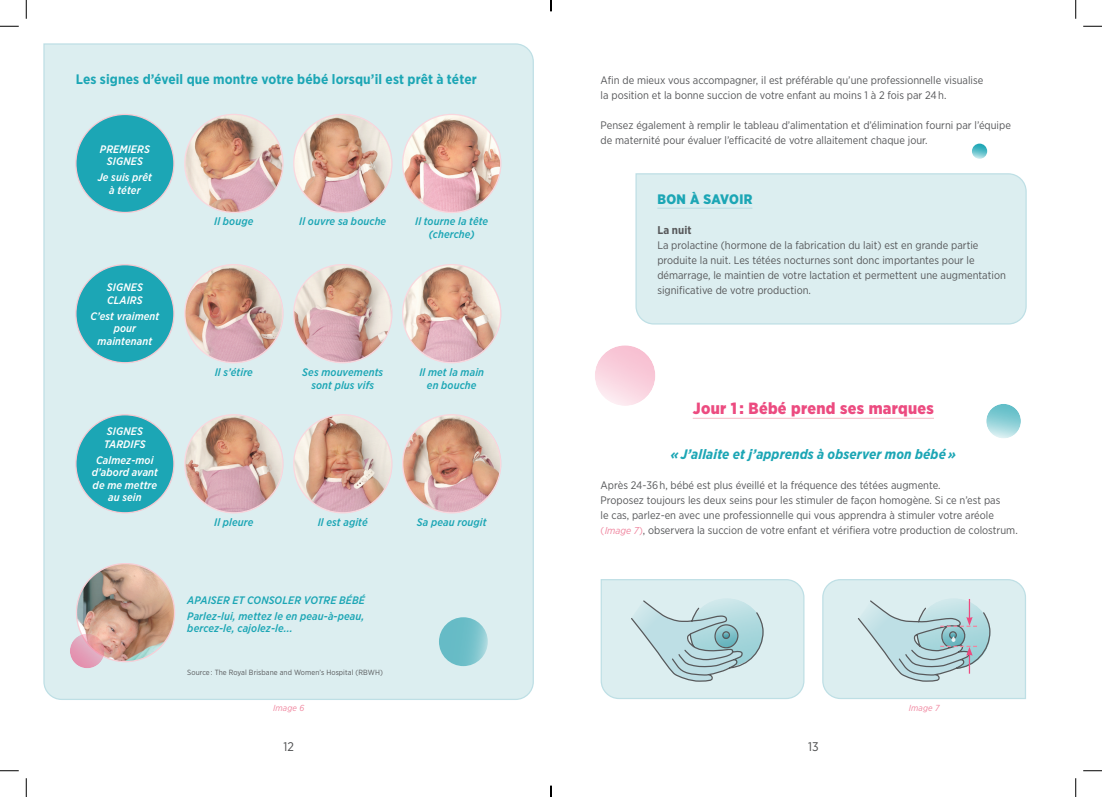
<style>
.page{position:relative;width:1102px;height:797px;background:#fff}
.page>*{position:absolute;margin:0;border:0;box-sizing:border-box;transform-origin:0 0}
.Text{font:900 16.25px "Gotham Narrow";letter-spacing:.02em;color:#ec4b80}
.Text-2{font:700 13.75px "Gotham Narrow";letter-spacing:.01em;color:#1ca6b5}
.t1{font:italic 700 13.75px "Gotham Narrow";letter-spacing:.01em;color:#1ca6b5}
.Text-3{font:900 13.75px "Gotham Narrow";letter-spacing:.03em;color:#1ca6b5}
.t2{font:12.5px "Gotham Narrow";color:#4b4c4d}
.Text-4{font:700 11.25px "Gotham Narrow";letter-spacing:.01em;color:#57585a}
.Text-5{font:10.88px/15px "Gotham Narrow";color:#57585a}
.Text-6{font:italic 500 10.88px/12.5px "Gotham Narrow";letter-spacing:.01em;color:#1ca6b5;text-align:center}
.Text-7{font:italic 500 10.88px/12.5px "Gotham Narrow";letter-spacing:.01em;color:#fff;text-align:center}
.Text-8{font:italic 8.75px "Gotham Narrow";letter-spacing:.02em;color:#f0869f}
.Text-9{font:7.5px "Gotham Narrow";letter-spacing:.01em;color:#57585a}
.s1{font-size:10px;color:#f0869f}
.s2{font-style:italic;font-size:10px;color:#f0869f}
</style>
<div class="page">
<div style="left:43px;top:43px;width:491px;height:657px;background:#dceef0"></div>
<div style="left:635px;top:173px;width:392px;height:152px;background:#dceef0"></div>
<hr style="left:657px;top:208px;width:95px;height:1px;background:#bedfe5">
<hr style="left:692px;top:418px;width:241px;height:1px;background:#f7c8d1">
<div style="left:76px;top:114px;width:98px;height:98px;background:#1ca6b5;border-radius:50%"></div>
<div style="left:76px;top:265px;width:98px;height:98px;background:#1ca6b5;border-radius:50%"></div>
<div style="left:76px;top:415px;width:98px;height:98px;background:#1ca6b5;border-radius:50%"></div>
<svg style="left:439px;top:617px;width:49px;height:49px;background:#73c0ca"></svg>
<div style="left:594px;top:344px;width:62px;height:63px;background:#f4b1b0;opacity:.1"></div>
<div style="left:985px;top:403px;width:37px;height:37px;background:#f4b1b0;opacity:.1"></div>
<svg style="left:971px;top:144px;width:16px;height:15px"></svg>
<svg style="left:600px;top:579px;width:205px;height:120px;background:#cce3e6"></svg>
<svg style="left:822px;top:579px;width:204px;height:120px;background:#cde3e6"></svg>
<img style="left:184px;top:264px;width:99px;height:99px;border-radius:50%">
<svg style="left:293px;top:264px;width:99px;height:99px;background:#d5b1aa"></svg>
<svg style="left:402px;top:264px;width:99px;height:99px;background:#ddb6ac"></svg>
<svg style="left:184px;top:414px;width:99px;height:99px;background:#d4aca2"></svg>
<img style="left:293px;top:414px;width:99px;height:99px;border-radius:50%">
<img style="left:402px;top:414px;width:99px;height:99px;border-radius:50%">
<img style="left:184px;top:114px;width:99px;height:99px;border-radius:50%">
<img style="left:293px;top:114px;width:99px;height:99px;border-radius:50%">
<img style="left:402px;top:114px;width:99px;height:99px;border-radius:50%">
<img style="left:76px;top:563px;width:99px;height:99px;border-radius:50%">
<div style="left:69px;top:633px;width:37px;height:36px;background:#f4b1b0;opacity:.1"></div>
<svg style="left:0;top:25px;width:19px;height:2px"></svg>
<svg style="left:1083px;top:25px;width:18px;height:2px"></svg>
<svg style="left:0;top:770px;width:19px;height:1px"></svg>
<svg style="left:1083px;top:770px;width:18px;height:1px"></svg>
<svg style="left:25px;top:0;width:2px;height:19px"></svg>
<svg style="left:25px;top:778px;width:2px;height:19px"></svg>
<svg style="left:1075px;top:0;width:1px;height:19px"></svg>
<svg style="left:1075px;top:778px;width:1px;height:19px"></svg>
<svg style="left:550px;top:785px;width:1px;height:12px"></svg>
<p class="Text-2" style="left:76px;top:70px;width:402px">Les signes d’éveil que montre votre bébé lorsqu’il est prêt à téter</p>
<p class="Text-7" style="left:100px;top:143px;width:51px">PREMIERS<br>SIGNES</p>
<p class="Text-7" style="left:98px;top:171px;width:56px">Je suis prêt à téter</p>
<p class="Text-7" style="left:107px;top:281px;width:38px;text-align:left">SIGNES<br>CLAIRS</p>
<p class="Text-7" style="left:90px;top:309px;width:70px">C’est vraiment pour maintenant</p>
<p class="Text-7" style="left:104px;top:425px;width:43px;text-align:left">SIGNES<br>TARDIFS</p>
<p class="Text-7" style="left:92px;top:453px;width:68px">Calmez-moi d’abord avant de me mettre au sein</p>
<p class="Text-6" style="left:214px;top:215px;width:41px">Il bouge</p>
<p class="Text-6" style="left:299px;top:215px;width:88px">Il ouvre sa bouche</p>
<p class="Text-6" style="left:215px;top:366px;width:40px">Il s’étire</p>
<p class="Text-6" style="left:302px;top:366px;width:82px">Ses mouvements sont plus vifs</p>
<p class="Text-6" style="left:214px;top:515px;width:41px">Il pleure</p>
<p class="Text-6" style="left:318px;top:515px;width:51px">Il est agité</p>
<p class="Text-6" style="left:187px;top:593px;width:179px">APAISER ET CONSOLER VOTRE BÉBÉ</p>
<p class="Text-6" style="left:187px;top:609px;width:179px;text-align:left">Parlez-lui, mettez le en peau-à-peau, bercez-le, cajolez-le...</p>
<p class="Text-9" style="left:187px;top:667px;width:197px">Source : The Royal Brisbane and Women’s Hospital (RBWH)</p>
<p class="Text-6" style="left:415px;top:215px;width:75px">Il tourne la tête (cherche)</p>
<p class="Text-6" style="left:419px;top:366px;width:66px">Il met la main en bouche</p>
<p class="Text-6" style="left:417px;top:515px;width:71px">Sa peau rougit</p>
<p class="Text-5" style="left:600px;top:72px;width:384px">Afin de mieux vous accompagner, il est préférable qu’une professionnelle visualise la position et la bonne succion de votre enfant au moins 1 à 2 fois par 24 h.</p>
<p class="Text-5" style="left:600px;top:117px;width:412px">Pensez également à remplir le tableau d’alimentation et d’élimination fourni par l’équipe de maternité pour évaluer l’efficacité de votre allaitement chaque jour.</p>
<p class="Text-3" style="left:657px;top:190px;width:97px">BON À SAVOIR</p>
<p class="Text-4" style="left:657px;top:223px;width:36px">La nuit</p>
<p class="Text-5" style="left:657px;top:237px;width:350px">La prolactine (hormone de la fabrication du lait) est en grande partie produite la nuit. Les tétées nocturnes sont donc importantes pour le démarrage, le maintien de votre lactation et permettent une augmentation significative de votre production.</p>
<p class="Text" style="left:692px;top:397px;width:243px">Jour 1 : Bébé prend ses marques</p>
<p class="t1" style="left:670px;top:445px;width:287px">« J’allaite et j’apprends à observer mon bébé »</p>
<p class="Text-5" style="left:600px;top:477px;width:341px">Après 24-36 h, bébé est plus éveillé et la fréquence des tétées augmente.</p>
<p class="Text-5" style="left:600px;top:492px;width:418px">Proposez toujours les deux seins pour les stimuler de façon homogène. Si ce n’est pas<br>le cas, parlez-en avec une professionnelle qui vous apprendra à stimuler votre aréole<br><span class="s1">(</span> <span class="s2">Image 7</span> <span class="s1">)</span>, observera la succion de votre enfant et vérifiera votre production de colostrum.</p>
<p class="Text-8" style="left:273px;top:702px;width:33px">Image 6</p>
<p class="Text-8" style="left:908px;top:702px;width:32px">Image 7</p>
<p class="t2" style="left:283px;top:738px;width:12px">12</p>
<p class="t2" style="left:808px;top:738px;width:12px">13</p>
</div>
